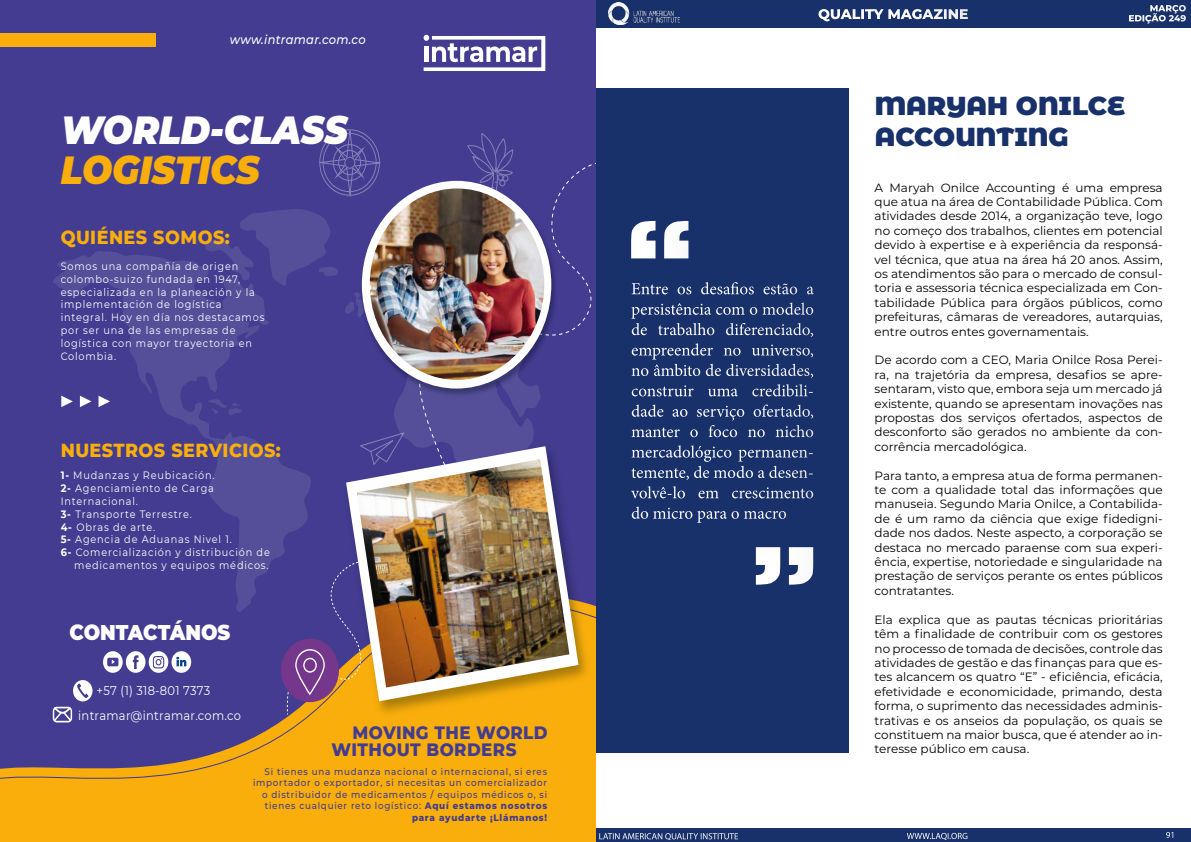
<style>
.page{position:relative;width:1191px;height:842px;background:#fff}
.page>*{position:absolute;margin:0;border:0;box-sizing:border-box;transform-origin:0 0}
.t1{font:800 100px "Rockwell";color:#fff}
.t2{font:italic 900 39.1px "Montserrat";letter-spacing:-.005em;color:#fff;scale:.91 1}
.t3{font:italic 900 39.1px "Montserrat";letter-spacing:-.005em;color:#f9ae0c;scale:.91 1}
.t4{font:900 26px/31.2px "Montserrat Alternates";color:#18316b}
.t5{font:900 21.3px "Montserrat";color:#fff;scale:.91 1}
.t6{font:800 19.3px "Montserrat";letter-spacing:.025em;color:#f9ae0c;scale:.91 1}
.t7{font:800 18.3px/17.3px "Montserrat";letter-spacing:.025em;color:#433c90;scale:.91 1}
.t8{font:17px/20.4px "Minion Pro";color:#fff;text-align:justify}
.t9{font:800 14px "Montserrat";color:#fff}
.t10{font:12.6px/25.1px "Montserrat";letter-spacing:.025em;color:#fff;scale:.91 1}
.t11{font:italic 500 12.6px "Montserrat";letter-spacing:.025em;color:#fff;scale:.91 1}
.t12{font:12px/14.4px "Montserrat";color:#000;text-align:justify}
.t13{font:10.7px/12.8px "Montserrat";letter-spacing:.085em;color:#fff;scale:.91 1}
.t14{font:500 9.6px/11.5px "Montserrat";letter-spacing:.085em;color:#433c90;text-align:right;scale:.91 1}
.t15{font:9px "Myriad Pro";color:#fff}
.t16{font:800 9px/10px "Montserrat";color:#fff;text-align:right}
.s1{font-weight:700}
.s2{font-weight:800}
</style>
<div class="page">
<div style="left:595px;top:828px;width:596px;height:14px;background:#18316b"></div>
<div style="left:595px;top:0;width:596px;height:27px;background:#18316b"></div>
<img style="left:608px;top:3px;width:71px;height:21px">
<div style="left:595px;top:89px;width:254px;height:664px;background:#18316b"></div>
<div style="left:0;top:0;width:595px;height:842px;background:#433c90"></div>
<svg style="left:0;top:660px;width:595px;height:182px"></svg>
<svg style="left:53px;top:251px;width:258px;height:361px"></svg>
<svg style="left:394px;top:400px;width:24px;height:40px"></svg>
<svg style="left:345px;top:292px;width:13px;height:22px"></svg>
<svg style="left:205px;top:209px;width:133px;height:77px"></svg>
<svg style="left:208px;top:399px;width:34px;height:16px"></svg>
<svg style="left:319px;top:129px;width:61px;height:67px"></svg>
<svg style="left:379px;top:432px;width:25px;height:8px"></svg>
<div style="left:0;top:34px;width:155px;height:13px;background:#f9ae0c"></div>
<svg style="left:61px;top:396px;width:12px;height:11px"></svg>
<svg style="left:80px;top:396px;width:11px;height:11px"></svg>
<svg style="left:98px;top:396px;width:12px;height:11px"></svg>
<div style="left:281px;top:638px;width:58px;height:64px;background:#75378c;border-radius:50%"></div>
<svg style="left:287px;top:559px;width:52px;height:156px"></svg>
<div style="left:73px;top:680px;width:19px;height:21px;background:#fff;border-radius:50%"></div>
<svg style="left:77px;top:683px;width:11px;height:15px"></svg>
<svg style="left:53px;top:707px;width:19px;height:15px"></svg>
<svg style="left:103px;top:651px;width:88px;height:22px"></svg>
<svg style="left:423px;top:35px;width:122px;height:36px"></svg>
<svg style="left:467px;top:133px;width:46px;height:30px"></svg>
<svg style="left:418px;top:163px;width:174px;height:277px"></svg>
<img style="left:339px;top:440px;width:256px;height:281px">
<svg style="left:346px;top:446px;width:232px;height:255px"></svg>
<img style="left:357px;top:459px;width:212px;height:228px">
<img style="left:358px;top:179px;width:201px;height:221px">
<div style="left:362px;top:181px;width:189px;height:208px;background:#fff;border-radius:50%"></div>
<img style="left:370px;top:188px;width:174px;height:192px">
<p class="t11" style="left:230px;top:33px;width:151px">www.intramar.com.co</p>
<h2 class="t2" style="left:61px;top:108px;width:317px">WORLD-CLASS</h2>
<h2 class="t3" style="left:61px;top:147px;width:220px">LOGISTICS</h2>
<h3 class="t6" style="left:61px;top:226px;width:187px">QUIÉNES SOMOS:</h3>
<p class="t13" style="left:61px;top:261px;width:225px">Somos una compañía de origen colombo-suizo fundada en 1947, especializada en la planeación y la implementación de logística integral. Hoy en día nos destacamos por ser una de las empresas de logística con mayor trayectoria en<br>Colombia.</p>
<h3 class="t6" style="left:61px;top:439px;width:243px">NUESTROS SERVICIOS:</h3>
<p class="t13" style="left:61px;top:470px;width:171px"><span class="s1">1-</span> Mudanzas y Reubicación.</p>
<p class="t13" style="left:61px;top:483px;width:170px"><span class="s1">2-</span> Agenciamiento de Carga</p>
<p class="t13" style="left:61px;top:496px;width:86px">Internacional.</p>
<p class="t13" style="left:61px;top:508px;width:146px"><span class="s1">3-</span> Transporte Terrestre.</p>
<p class="t13" style="left:61px;top:521px;width:105px"><span class="s1">4-</span> Obras de arte.</p>
<p class="t13" style="left:61px;top:534px;width:189px"><span class="s1">5-</span> Agencia de Aduanas Nivel 1.</p>
<p class="t13" style="left:61px;top:547px;width:231px"><span class="s1">6-</span> Comercialización y distribución de</p>
<p class="t13" style="left:74px;top:560px;width:215px">medicamentos y equipos médicos.</p>
<h3 class="t5" style="left:69px;top:620px;width:178px">CONTACTÁNOS</h3>
<p class="t10" style="left:78px;top:679px;width:180px;text-indent:18px">+57 (1) 318-801 7373 intramar@intramar.com.co</p>
<h3 class="t7" style="left:331px;top:723px;width:239px;text-indent:21px">MOVING THE WORLD<br>WITHOUT BORDERS</h3>
<p class="t14" style="left:253px;top:766px;width:325px">Si tienes una mudanza nacional o internacional, si eres importador o exportador, si necesitas un comercializador o distribuidor de medicamentos / equipos médicos o, si tienes cualquier reto logístico: <span class="s2">Aquí estamos nosotros para ayudarte ¡Llámanos!</span></p>
<p class="t9" style="left:818px;top:6px;width:152px">QUALITY MAGAZINE</p>
<p class="t16" style="left:1128px;top:3px;width:59px">MARÇO<br>EDIÇÃO 249</p>
<h1 class="t1" style="left:624px;top:196px;width:73px">“</h1>
<p class="t8" style="left:631px;top:280px;width:184px">Entre os desafios estão a persistência com o modelo de trabalho diferenciado, empreender no universo, no âmbito de diversidades, construir uma credibili&shy;dade ao serviço ofertado, manter o foco no nicho mercadológico permanen&shy;temente, de modo a desen&shy;volvê-lo em crescimento do micro para o macro</p>
<h1 class="t1" style="left:748px;top:522px;width:73px">”</h1>
<h3 class="t4" style="left:874px;top:90px;width:252px">MARYAH ONILCE<br>ACCOUNTING</h3>
<p class="t12" style="left:874px;top:180px;width:290px">A Maryah Onilce Accounting é uma empresa que atua na área de Contabilidade Pública. Com atividades desde 2014, a organização teve, logo no começo dos trabalhos, clientes em potencial devido à expertise e à experiência da responsá&shy;vel técnica, que atua na área há 20 anos. Assim, os atendimentos são para o mercado de consul&shy;toria e assessoria técnica especializada em Con&shy;tabilidade Pública para órgãos públicos, como prefeituras, câmaras de vereadores, autarquias, entre outros entes governamentais.</p>
<p class="t12" style="left:874px;top:353px;width:290px">De acordo com a CEO, Maria Onilce Rosa Perei&shy;ra, na trajetória da empresa, desafios se apre&shy;sentaram, visto que, embora seja um mercado já existente, quando se apresentam inovações nas propostas dos serviços ofertados, aspectos de desconforto são gerados no ambiente da con&shy;corrência mercadológica.</p>
<p class="t12" style="left:874px;top:468px;width:290px">Para tanto, a empresa atua de forma permanen&shy;te com a qualidade total das informações que manuseia. Segundo Maria Onilce, a Contabilida&shy;de é um ramo da ciência que exige fidedigni&shy;dade nos dados. Neste aspecto, a corporação se destaca no mercado paraense com sua experi&shy;ência, expertise, notoriedade e singularidade na prestação de serviços perante os entes públicos contratantes.</p>
<p class="t12" style="left:874px;top:612px;width:290px">Ela explica que as pautas técnicas prioritárias têm a finalidade de contribuir com os gestores no processo de tomada de decisões, controle das atividades de gestão e das finanças para que es&shy;tes alcancem os quatro “E” - eficiência, eficácia, efetividade e economicidade, primando, desta forma, o suprimento das necessidades adminis&shy;trativas e os anseios da população, os quais se constituem na maior busca, que é atender ao in&shy;teresse público em causa.</p>
<p class="t15" style="left:598px;top:833px;width:141px">LATIN AMERICAN QUALITY INSTITUTE</p>
<p class="t15" style="left:906px;top:833px;width:63px">WWW.LAQI.ORG</p>
<p class="t15" style="left:1165px;top:829px;width:11px">91</p>
</div>
